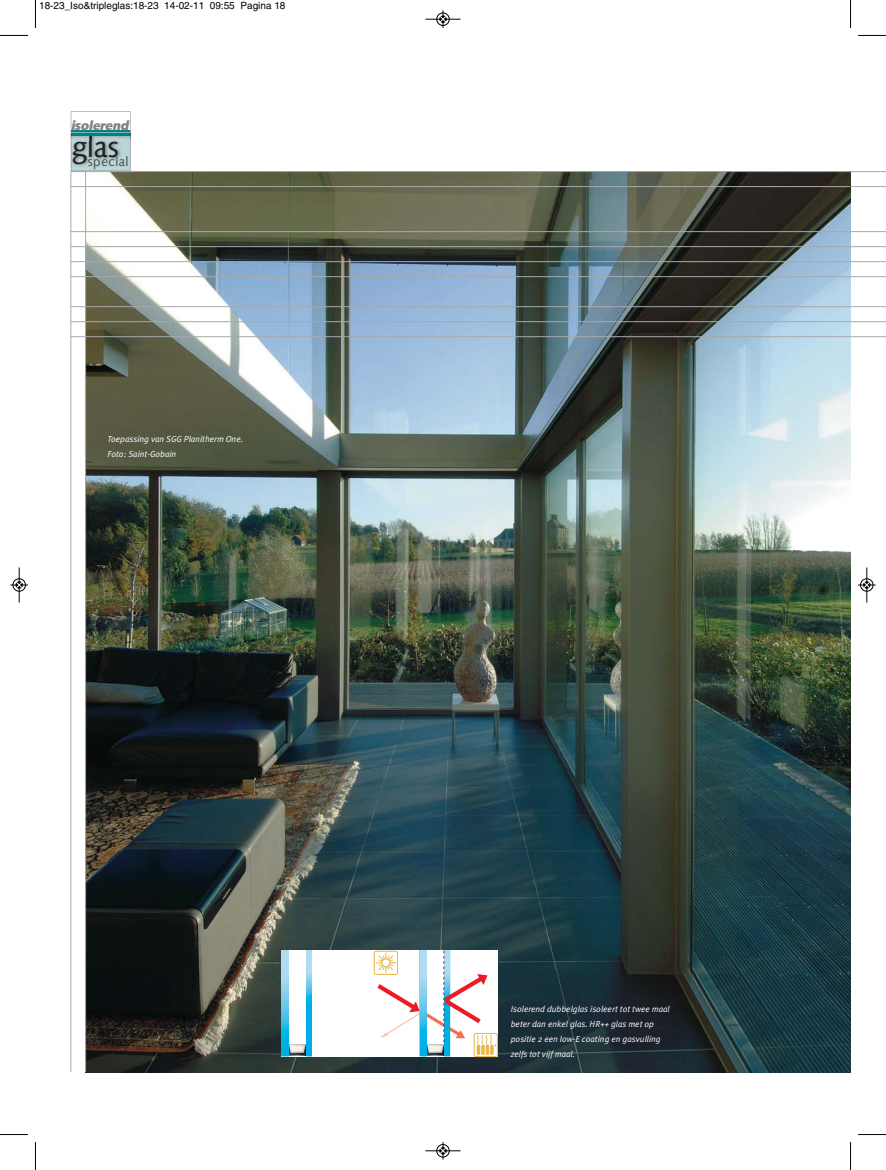
<style>
.page{position:relative;width:886px;height:1170px;background:#fff}
.page>*{position:absolute;margin:0;border:0;box-sizing:border-box;transform-origin:0 0}
.t1{font:31px "Saxony";color:#231f20}
.t2{font:13.88px "Saxony";color:#4c4c4e}
.t3{font:italic 700 12.5px "Saxony";color:#808285}
.t4{font:10px "Helvetica";color:#000}
.t5{font:italic 8.75px/15px "Meta Plus Normal";color:#fff}
</style>
<div class="page">
<svg style="left:71px;top:111px;width:60px;height:60px"></svg>
<img style="left:86px;top:172px;width:764px;height:899px">
<hr style="left:850px;top:171px;width:36px;height:1px;background:#a7a9ac">
<hr style="left:850px;top:186px;width:36px;height:1px;background:#a7a9ac">
<hr style="left:850px;top:231px;width:36px;height:1px;background:#a7a9ac">
<hr style="left:850px;top:246px;width:36px;height:1px;background:#a7a9ac">
<hr style="left:850px;top:261px;width:36px;height:1px;background:#a7a9ac">
<hr style="left:850px;top:276px;width:36px;height:1px;background:#a7a9ac">
<hr style="left:850px;top:306px;width:36px;height:1px;background:#a7a9ac">
<hr style="left:850px;top:321px;width:36px;height:1px;background:#a7a9ac">
<hr style="left:850px;top:336px;width:36px;height:1px;background:#a7a9ac">
<hr style="left:71px;top:171px;width:779px;height:1px;background:#a7a9ac">
<hr style="left:71px;top:186px;width:779px;height:1px;background:#a7a9ac">
<hr style="left:71px;top:231px;width:779px;height:1px;background:#a7a9ac">
<hr style="left:71px;top:246px;width:779px;height:1px;background:#a7a9ac">
<hr style="left:71px;top:261px;width:779px;height:1px;background:#a7a9ac">
<hr style="left:71px;top:276px;width:779px;height:1px;background:#a7a9ac">
<hr style="left:71px;top:306px;width:779px;height:1px;background:#a7a9ac">
<hr style="left:71px;top:321px;width:779px;height:1px;background:#a7a9ac">
<hr style="left:71px;top:336px;width:779px;height:1px;background:#a7a9ac">
<hr style="left:71px;top:171px;width:1px;height:900px;background:#a7a9ac">
<hr style="left:85px;top:171px;width:1px;height:900px;background:#a7a9ac">
<div style="left:282px;top:950px;width:216px;height:106px;background:#fff"></div>
<div style="left:306px;top:950px;width:6px;height:105px;border:1px solid #00a4da"></div>
<svg style="left:307px;top:950px;width:4px;height:105px"></svg>
<svg style="left:282px;top:950px;width:6px;height:105px"></svg>
<svg style="left:286px;top:1044px;width:22px;height:12px"></svg>
<svg style="left:374px;top:950px;width:124px;height:106px"></svg>
<svg style="left:35px;top:0;width:1px;height:28px"></svg>
<svg style="left:0;top:35px;width:28px;height:1px"></svg>
<svg style="left:850px;top:0;width:1px;height:28px"></svg>
<svg style="left:858px;top:35px;width:28px;height:1px"></svg>
<svg style="left:35px;top:1142px;width:1px;height:27px"></svg>
<svg style="left:0;top:1134px;width:28px;height:1px"></svg>
<svg style="left:850px;top:1142px;width:1px;height:27px"></svg>
<svg style="left:858px;top:1134px;width:28px;height:1px"></svg>
<div style="left:436px;top:13px;width:13px;height:13px;border:1px solid #fff;border-radius:50%"></div>
<hr style="left:425px;top:19px;width:35px;height:1px;background:#000">
<div style="left:437px;top:13px;width:12px;height:13px;border:1px solid #000;border-radius:50%"></div>
<svg style="left:440px;top:10px;width:6px;height:18px"></svg>
<div style="left:436px;top:1144px;width:13px;height:13px;border:1px solid #fff;border-radius:50%"></div>
<hr style="left:425px;top:1150px;width:35px;height:1px;background:#000">
<div style="left:437px;top:1144px;width:12px;height:13px;border:1px solid #000;border-radius:50%"></div>
<svg style="left:440px;top:1142px;width:6px;height:17px"></svg>
<hr style="left:19px;top:567px;width:1px;height:35px;background:#000">
<div style="left:13px;top:578px;width:13px;height:13px;border:1px solid #000;border-radius:50%"></div>
<svg style="left:10px;top:581px;width:18px;height:7px"></svg>
<hr style="left:866px;top:567px;width:1px;height:35px;background:#000">
<div style="left:860px;top:578px;width:13px;height:13px;border:1px solid #000;border-radius:50%"></div>
<svg style="left:858px;top:581px;width:17px;height:7px"></svg>
<p class="t4" style="left:39px;top:2px;width:248px">18-23_Iso&amp;tripleglas:18-23 14-02-11 09:55 Pagina 18</p>
<h3 class="t3" style="left:71px;top:118px;width:59px">isolerend</h3>
<h1 class="t1" style="left:73px;top:128px;width:49px">glas</h1>
<h2 class="t2" style="left:88px;top:153px;width:42px">special</h2>
<p class="t5" style="left:108px;top:432px;width:137px">Toepassing van SGG Planitherm One.<br>Foto: Saint-Gobain</p>
<p class="t5" style="left:511px;top:1002px;width:160px">Isolerend dubbelglas isoleert tot twee maal beter dan enkel glas. HR++ glas met op positie 2 een low-E coating en gasvulling zelfs tot vijf maal.</p>
</div>
